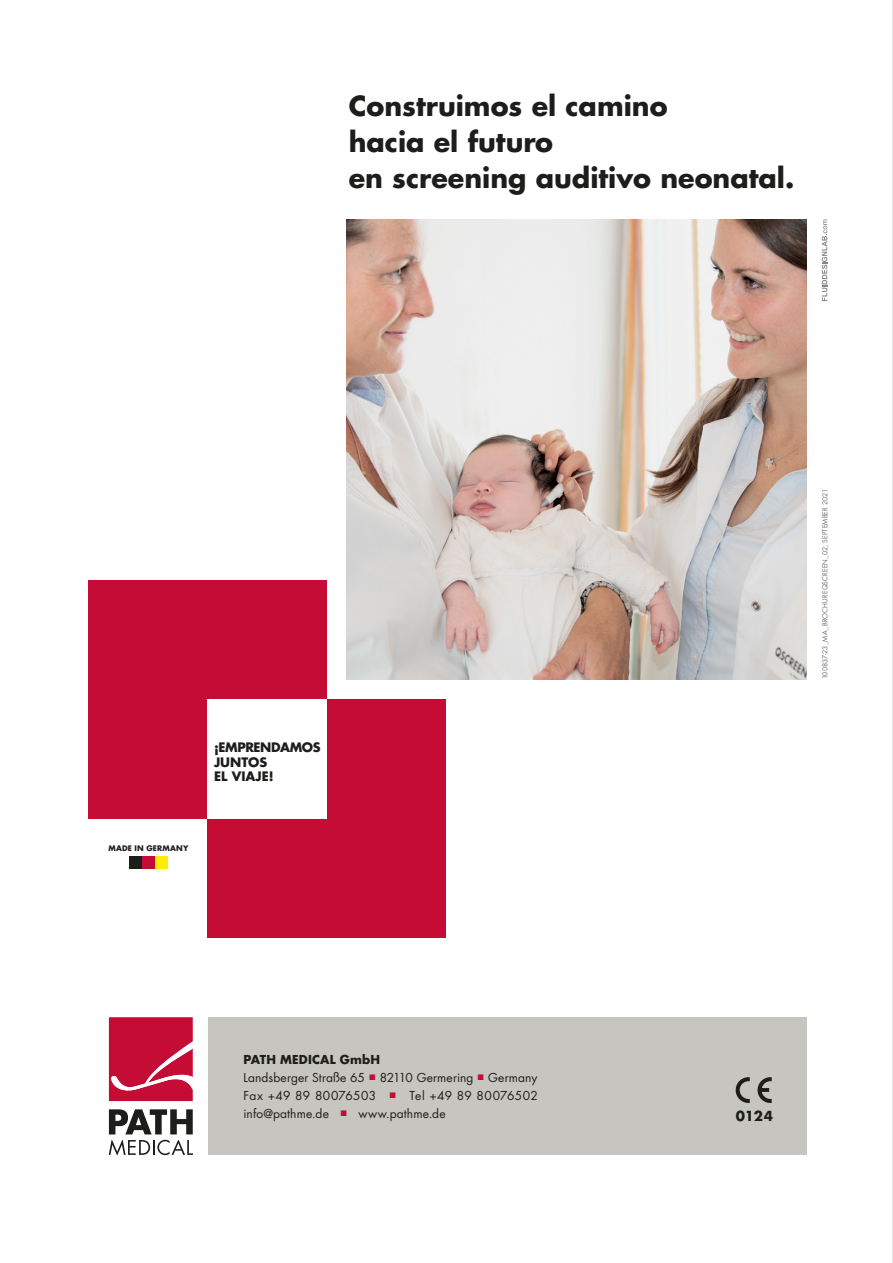
<style>
.page{position:relative;width:893px;height:1263px;background:#fff}
.page>*{position:absolute;margin:0;border:0;box-sizing:border-box;transform-origin:0 0}
.t1{font:700 27px/35.8px "Futura Std";color:#1d1d1b}
.t2{font:700 13.5px "Futura Std";color:#1d1d1b}
.t3{font:700 12.75px/14.5px "Futura Std";letter-spacing:-.015em;color:#1d1d1b}
.t4{font:12px/18px "Futura Std";letter-spacing:.01em;color:#1d1d1b}
.t5{font:700 7.5px "Futura Std";letter-spacing:.02em;color:#1d1d1b}
.t6{font:6.75px "Futura Std";letter-spacing:.015em;color:#706f6f}
.s1{font-weight:700}
.s2{font-family:"Times New Roman";font-weight:700;color:#c40c34}
</style>
<div class="page">
<div style="left:89px;top:580px;width:238px;height:238px;background:#c40c34"></div>
<div style="left:208px;top:699px;width:238px;height:238px;background:#c40c34"></div>
<img style="left:347px;top:219px;width:460px;height:460px">
<div style="left:208px;top:699px;width:119px;height:119px;background:#fff"></div>
<div style="left:155px;top:856px;width:13px;height:13px;background:#ffed00"></div>
<div style="left:142px;top:856px;width:13px;height:13px;background:#c40c34"></div>
<div style="left:129px;top:856px;width:13px;height:13px;background:#1d1d1b"></div>
<div style="left:208px;top:1017px;width:598px;height:138px;background:#c6c5c0"></div>
<svg style="left:109px;top:1109px;width:84px;height:25px"></svg>
<svg style="left:109px;top:1017px;width:84px;height:84px;background:#c92448"></svg>
<svg style="left:109px;top:1140px;width:84px;height:15px"></svg>
<svg style="left:735px;top:1077px;width:15px;height:26px"></svg>
<svg style="left:757px;top:1077px;width:15px;height:26px"></svg>
<svg style="left:822px;top:219px;width:5px;height:82px"></svg>
<hr style="left:892px;top:0;width:1px;height:1263px;background:#c6c6c6">
<h1 class="t1" style="left:349px;top:88px;width:447px">Construimos el camino<br>hacia el futuro<br>en screening auditivo neonatal.</h1>
<p class="t5" style="left:108px;top:843px;width:81px">MADE IN GERMANY</p>
<p class="t3" style="left:214px;top:740px;width:108px">¡EMPRENDAMOS<br>JUNTOS<br>EL VIAJE!</p>
<p class="t4" style="left:244px;top:1050px;width:296px"><span class="s1">PATH MEDICAL GmbH<br></span>Landsberger Straße 65 <span class="s2">■</span> 82110 Germering <span class="s2">■</span> Germany Fax +49 89 80076503 <span class="s2">■</span> Tel +49 89 80076502 info@pathme.de <span class="s2">■</span> www.pathme.de</p>
<p class="t6" style="left:820px;top:679px;width:192px;rotate:-90deg">100837-23_MA_BROCHUREQSCREEN_02, SEPTEMBER 2021</p>
<p class="t2" style="left:736px;top:1107px;width:39px">0124</p>
</div>
